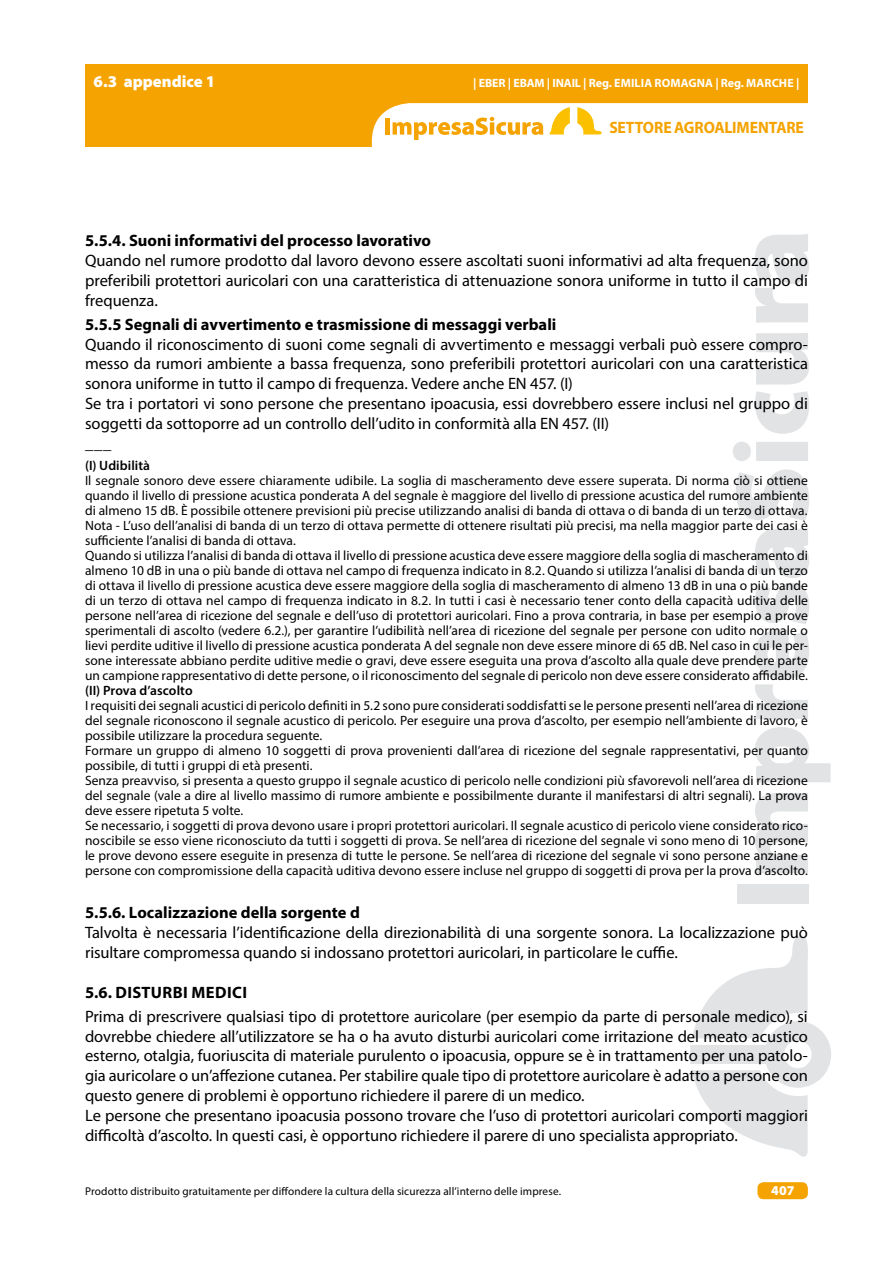
<style>
.page{position:relative;width:893px;height:1263px;background:#fff}
.page>*{position:absolute;margin:0;border:0;box-sizing:border-box;transform-origin:0 0}
.t1{font:16.5px/19.8px "Myriad Pro";letter-spacing:-.005em;color:#000}
.t2{font:700 16.5px "Myriad Pro";letter-spacing:-.01em;color:#f5a300;scale:.95 1}
.t3{font:900 16.5px "Myriad Pro";color:#fff}
.t4{font:13.5px/15px "Myriad Pro";letter-spacing:.005em;color:#000}
.t5{font:900 13.5px "Myriad Pro";color:#fff}
.t6{font:700 12px "Myriad Pro";color:#fff}
.t7{font:11.25px "Myriad Pro";letter-spacing:.01em;color:#000}
.s1{font-weight:700}
.s2{font-weight:600}
</style>
<div class="page">
<div style="left:757px;top:1182px;width:51px;height:17px;background:#f5a300;border-radius:6px"></div>
<svg style="left:690px;top:935px;width:141px;height:222px"></svg>
<div style="left:737px;top:884px;width:71px;height:20px;background:#e1e3e4"></div>
<svg style="left:755px;top:793px;width:53px;height:80px"></svg>
<svg style="left:755px;top:727px;width:76px;height:56px"></svg>
<svg style="left:755px;top:528px;width:54px;height:191px"></svg>
<svg style="left:736px;top:469px;width:73px;height:52px"></svg>
<svg style="left:733px;top:442px;width:75px;height:19px"></svg>
<svg style="left:755px;top:391px;width:54px;height:43px"></svg>
<svg style="left:756px;top:333px;width:53px;height:51px"></svg>
<svg style="left:755px;top:234px;width:54px;height:89px"></svg>
<div style="left:85px;top:64px;width:723px;height:83px;background:#f5a300"></div>
<div style="left:372px;top:103px;width:496px;height:88px;background:#fff;border-radius:38px"></div>
<div style="left:385px;top:118px;width:5px;height:17px;background:#f5a300"></div>
<svg style="left:392px;top:107px;width:210px;height:33px"></svg>
<p class="t3" style="left:94px;top:72px;width:123px">6.3 appendice 1</p>
<p class="t6" style="left:473px;top:75px;width:328px">| EBER | EBAM | INAIL | Reg. EMILIA ROMAGNA | Reg. MARCHE |</p>
<p class="t2" style="left:609px;top:117px;width:206px">SETTORE AGROALIMENTARE</p>
<p class="t1" style="left:85px;top:231px;width:724px"><span class="s1">5.5.4. Suoni informativi del processo lavorativo<br></span>Quando nel rumore prodotto dal lavoro devono essere ascoltati suoni informativi ad alta frequenza, sono preferibili protettori auricolari con una caratteristica di attenuazione sonora uniforme in tutto il campo di frequenza.</p>
<p class="t1" style="left:85px;top:314px;width:724px"><span class="s1">5.5.5 Segnali di avvertimento e trasmissione di messaggi verbali<br></span>Quando il riconoscimento di suoni come segnali di avvertimento e messaggi verbali può essere compro&shy;messo da rumori ambiente a bassa frequenza, sono preferibili protettori auricolari con una caratteristica sonora uniforme in tutto il campo di frequenza. Vedere anche EN 457. (I)<br>Se tra i portatori vi sono persone che presentano ipoacusia, essi dovrebbero essere inclusi nel gruppo di soggetti da sottoporre ad un controllo dell’udito in conformità alla EN 457. (II)<br>___</p>
<p class="t4" style="left:85px;top:457px;width:724px"><span class="s2">(I) Udibilità<br></span>Il segnale sonoro deve essere chiaramente udibile. La soglia di mascheramento deve essere superata. Di norma ciò si ottiene quando il livello di pressione acustica ponderata A del segnale è maggiore del livello di pressione acustica del rumore ambiente di almeno 15 dB. È possibile ottenere previsioni più precise utilizzando analisi di banda di ottava o di banda di un terzo di ottava.<br>Nota - L’uso dell’analisi di banda di un terzo di ottava permette di ottenere risultati più precisi, ma nella maggior parte dei casi è sufficiente l’analisi di banda di ottava.<br>Quando si utilizza l’analisi di banda di ottava il livello di pressione acustica deve essere maggiore della soglia di mascheramento di almeno 10 dB in una o più bande di ottava nel campo di frequenza indicato in 8.2. Quando si utilizza l’analisi di banda di un terzo di ottava il livello di pressione acustica deve essere maggiore della soglia di mascheramento di almeno 13 dB in una o più bande di un terzo di ottava nel campo di frequenza indicato in 8.2. In tutti i casi è necessario tener conto della capacità uditiva delle persone nell’area di ricezione del segnale e dell’uso di protettori auricolari. Fino a prova contraria, in base per esempio a prove sperimentali di ascolto (vedere 6.2.), per garantire l’udibilità nell’area di ricezione del segnale per persone con udito normale o lievi perdite uditive il livello di pressione acustica ponderata A del segnale non deve essere minore di 65 dB. Nel caso in cui le per&shy;sone interessate abbiano perdite uditive medie o gravi, deve essere eseguita una prova d’ascolto alla quale deve prendere parte un campione rappresentativo di dette persone, o il riconoscimento del segnale di pericolo non deve essere considerato affidabile. <span class="s2">(II) Prova d’ascolto<br></span>I requisiti dei segnali acustici di pericolo definiti in 5.2 sono pure considerati soddisfatti se le persone presenti nell’area di ricezione del segnale riconoscono il segnale acustico di pericolo. Per eseguire una prova d’ascolto, per esempio nell’ambiente di lavoro, è possibile utilizzare la procedura seguente.<br>Formare un gruppo di almeno 10 soggetti di prova provenienti dall’area di ricezione del segnale rappresentativi, per quanto possibile, di tutti i gruppi di età presenti.<br>Senza preavviso, si presenta a questo gruppo il segnale acustico di pericolo nelle condizioni più sfavorevoli nell’area di ricezione del segnale (vale a dire al livello massimo di rumore ambiente e possibilmente durante il manifestarsi di altri segnali). La prova deve essere ripetuta 5 volte.<br>Se necessario, i soggetti di prova devono usare i propri protettori auricolari. Il segnale acustico di pericolo viene considerato rico&shy;noscibile se esso viene riconosciuto da tutti i soggetti di prova. Se nell’area di ricezione del segnale vi sono meno di 10 persone, le prove devono essere eseguite in presenza di tutte le persone. Se nell’area di ricezione del segnale vi sono persone anziane e persone con compromissione della capacità uditiva devono essere incluse nel gruppo di soggetti di prova per la prova d’ascolto.</p>
<p class="t1" style="left:85px;top:903px;width:724px"><span class="s1">5.5.6. Localizzazione della sorgente d<br></span>Talvolta è necessaria l’identificazione della direzionabilità di una sorgente sonora. La localizzazione può risultare compromessa quando si indossano protettori auricolari, in particolare le cuffie.</p>
<p class="t1" style="left:85px;top:980px;width:724px;line-height:24px"><span class="s1">5.6. DISTURBI MEDICI<br></span>Prima di prescrivere qualsiasi tipo di protettore auricolare (per esempio da parte di personale medico), si</p>
<p class="t1" style="left:85px;top:1026px;width:724px">dovrebbe chiedere all’utilizzatore se ha o ha avuto disturbi auricolari come irritazione del meato acustico esterno, otalgia, fuoriuscita di materiale purulento o ipoacusia, oppure se è in trattamento per una patolo&shy;gia auricolare o un’affezione cutanea. Per stabilire quale tipo di protettore auricolare è adatto a persone con questo genere di problemi è opportuno richiedere il parere di un medico.<br>Le persone che presentano ipoacusia possono trovare che l’uso di protettori auricolari comporti maggiori difficoltà d’ascolto. In questi casi, è opportuno richiedere il parere di uno specialista appropriato.</p>
<p class="t7" style="left:85px;top:1184px;width:477px">Prodotto distribuito gratuitamente per diffondere la cultura della sicurezza all’interno delle imprese.</p>
<p class="t5" style="left:771px;top:1183px;width:25px">407</p>
</div>
